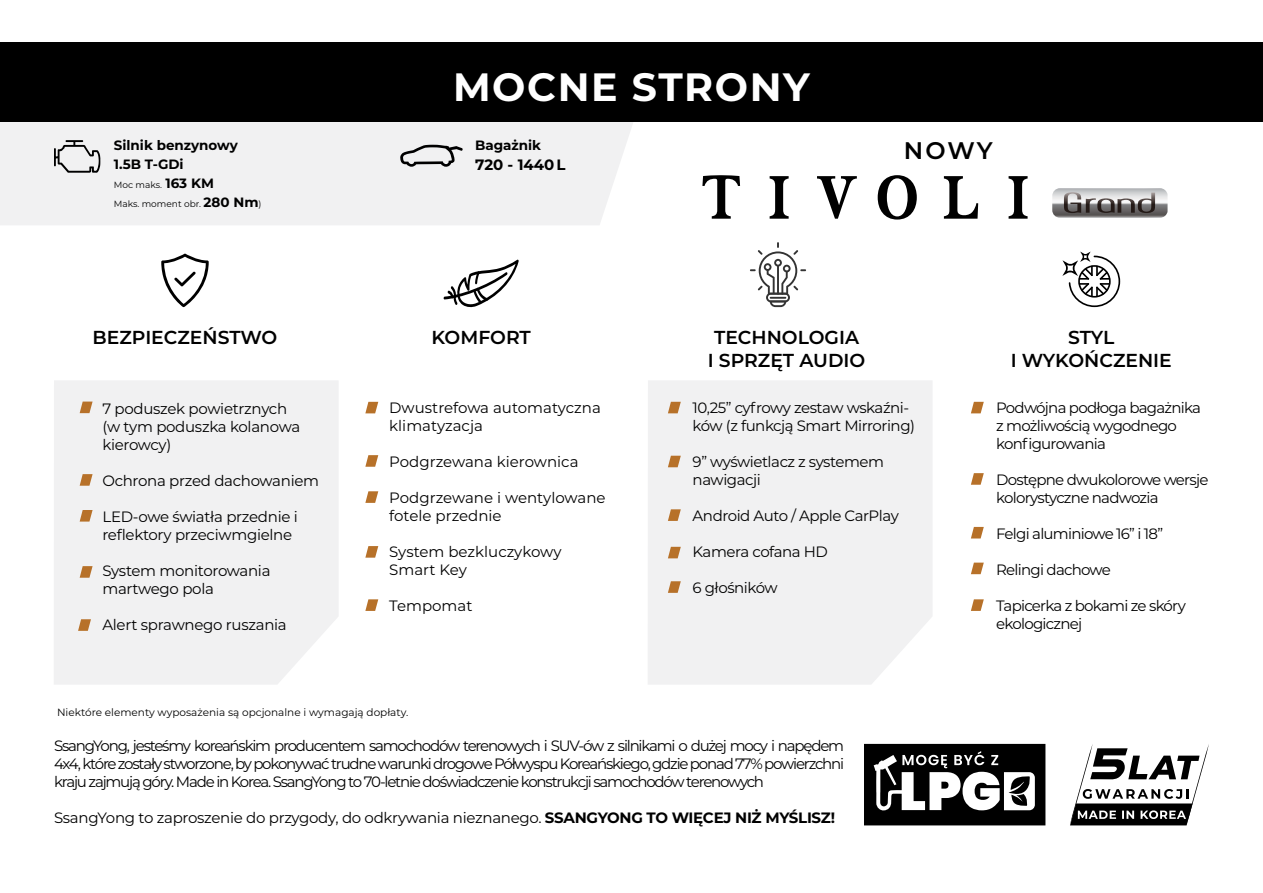
<style>
.page{position:relative;width:1263px;height:893px;background:#fff}
.page>*{position:absolute;margin:0;border:0;box-sizing:border-box;transform-origin:0 0}
.t1{font:700 39.45px "Montserrat";letter-spacing:.04em;color:#fff}
.t2{font:600 24px "Montserrat";color:#000}
.t3{font:600 18.75px/22.5px "Montserrat";color:#000;text-align:center}
.t4{font:15px/18px "Montserrat";letter-spacing:-.03em;color:#000}
.t5{font:15px/18px "Montserrat";letter-spacing:-.05em;color:#000}
.t6{font:15px/18px "Montserrat";color:#000}
.t7{font:700 15px "Montserrat";color:#000}
.t8{font:700 13.5px/19.5px "Montserrat";color:#000}
.t9{font:10.5px "Montserrat";color:#000}
.t10{font:9px/19.5px "Montserrat";color:#000}
.s1{font-weight:700;font-size:13.5px}
.s2{font-weight:700}
</style>
<div class="page">
<div style="left:0;top:122px;width:633px;height:103px;background:#f1f1f2"></div>
<div style="left:0;top:43px;width:1263px;height:79px;background:#000"></div>
<div style="left:54px;top:381px;width:284px;height:303px;background:#f1f1f2"></div>
<div style="left:648px;top:381px;width:284px;height:303px;background:#f1f1f2"></div>
<svg style="left:54px;top:140px;width:46px;height:33px"></svg>
<svg style="left:1070px;top:744px;width:139px;height:81px"></svg>
<svg style="left:161px;top:254px;width:48px;height:53px"></svg>
<svg style="left:444px;top:260px;width:75px;height:48px"></svg>
<svg style="left:750px;top:242px;width:56px;height:65px"></svg>
<svg style="left:1062px;top:251px;width:58px;height:56px"></svg>
<svg style="left:971px;top:402px;width:13px;height:11px"></svg>
<svg style="left:971px;top:473px;width:13px;height:12px"></svg>
<svg style="left:971px;top:527px;width:13px;height:11px"></svg>
<svg style="left:971px;top:563px;width:13px;height:11px"></svg>
<svg style="left:971px;top:599px;width:13px;height:12px"></svg>
<svg style="left:864px;top:744px;width:181px;height:81px"></svg>
<svg style="left:400px;top:145px;width:63px;height:22px"></svg>
<svg style="left:668px;top:402px;width:13px;height:11px"></svg>
<svg style="left:668px;top:456px;width:13px;height:11px"></svg>
<svg style="left:668px;top:509px;width:13px;height:12px"></svg>
<svg style="left:668px;top:547px;width:13px;height:11px"></svg>
<svg style="left:668px;top:581px;width:13px;height:12px"></svg>
<svg style="left:365px;top:402px;width:13px;height:11px"></svg>
<svg style="left:365px;top:455px;width:13px;height:12px"></svg>
<svg style="left:365px;top:491px;width:13px;height:12px"></svg>
<svg style="left:365px;top:546px;width:13px;height:12px"></svg>
<svg style="left:365px;top:599px;width:13px;height:12px"></svg>
<svg style="left:78px;top:619px;width:13px;height:12px"></svg>
<svg style="left:80px;top:566px;width:13px;height:12px"></svg>
<svg style="left:80px;top:510px;width:13px;height:12px"></svg>
<svg style="left:80px;top:474px;width:13px;height:12px"></svg>
<svg style="left:80px;top:402px;width:13px;height:11px"></svg>
<svg style="left:878px;top:175px;width:39px;height:45px"></svg>
<svg style="left:944px;top:176px;width:34px;height:43px"></svg>
<svg style="left:702px;top:175px;width:38px;height:44px"></svg>
<svg style="left:817px;top:176px;width:40px;height:43px"></svg>
<svg style="left:1008px;top:176px;width:19px;height:43px"></svg>
<svg style="left:770px;top:176px;width:19px;height:43px"></svg>
<svg style="left:1052px;top:188px;width:115px;height:30px;background:#979595"></svg>
<h1 class="t1" style="left:453px;top:58px;width:358px">MOCNE STRONY</h1>
<p class="t8" style="left:114px;top:134px;width:125px">Silnik benzynowy<br>1.5B T-GDi</p>
<h2 class="t2" style="left:904px;top:133px;width:91px">NOWY</h2>
<p class="t8" style="left:475px;top:135px;width:68px">Bagażnik</p>
<p class="t7" style="left:475px;top:154px;width:92px">720 - 1440 L</p>
<p class="t10" style="left:114px;top:174px;width:149px">Moc maks. <span class="s1">163 KM<br></span>Maks. moment obr. <span class="s1">280 Nm</span>)</p>
<p class="t3" style="left:93px;top:325px;width:186px">BEZPIECZEŃSTWO</p>
<p class="t3" style="left:431px;top:325px;width:101px">KOMFORT</p>
<p class="t3" style="left:708px;top:325px;width:159px">TECHNOLOGIA<br>I SPRZĘT AUDIO</p>
<p class="t3" style="left:1011px;top:325px;width:163px">STYL<br>I WYKOŃCZENIE</p>
<p class="t4" style="left:693px;top:398px;width:224px">10,25” cyfrowy zestaw wskaźni&shy;ków (z funkcją Smart Mirroring)</p>
<p class="t4" style="left:693px;top:452px;width:193px">9” wyświetlacz z systemem nawigacji</p>
<p class="t4" style="left:693px;top:506px;width:208px">Android Auto / Apple CarPlay</p>
<p class="t4" style="left:693px;top:542px;width:137px">Kamera cofana HD</p>
<p class="t4" style="left:693px;top:578px;width:87px">6 głośników</p>
<p class="t6" style="left:389px;top:398px;width:213px">Dwustrefowa automatyczna klimatyzacja</p>
<p class="t6" style="left:389px;top:452px;width:191px">Podgrzewana kierownica</p>
<p class="t6" style="left:389px;top:488px;width:218px">Podgrzewane i wentylowane fotele przednie</p>
<p class="t6" style="left:389px;top:542px;width:174px">System bezkluczykowy<br>Smart Key</p>
<p class="t6" style="left:389px;top:596px;width:85px">Tempomat</p>
<p class="t5" style="left:996px;top:398px;width:206px">Podwójna podłoga bagażnika z możliwością wygodnego konfigurowania</p>
<p class="t5" style="left:996px;top:470px;width:214px">Dostępne dwukolorowe wersje kolorystyczne nadwozia</p>
<p class="t5" style="left:996px;top:524px;width:168px">Felgi aluminiowe 16” i 18”</p>
<p class="t5" style="left:996px;top:560px;width:116px">Relingi dachowe</p>
<p class="t5" style="left:996px;top:596px;width:191px">Tapicerka z bokami ze skóry ekologicznej</p>
<p class="t4" style="left:102px;top:399px;width:199px">7 poduszek powietrznych (w tym poduszka kolanowa kierowcy)</p>
<p class="t4" style="left:102px;top:471px;width:218px">Ochrona przed dachowaniem</p>
<p class="t4" style="left:102px;top:507px;width:197px">LED-owe światła przednie i reflektory przeciwmgielne</p>
<p class="t4" style="left:102px;top:561px;width:170px">System monitorowania martwego pola</p>
<p class="t4" style="left:102px;top:615px;width:186px">Alert sprawnego ruszania</p>
<p class="t9" style="left:57px;top:705px;width:353px">Niektóre elementy wyposażenia są opcjonalne i wymagają dopłaty.</p>
<p class="t4" style="left:54px;top:737px;width:792px;text-align:justify">SsangYong, jesteśmy koreańskim producentem samochodów terenowych i SUV-ów z silnikami o dużej mocy i napędem 4x4, które zostały stworzone, by pokonywać trudne warunki drogowe Półwyspu Koreańskiego, gdzie ponad 77% powierzchni kraju zajmują góry. Made in Korea. SsangYong to 70-letnie doświadczenie konstrukcji samochodów terenowych</p>
<p class="t4" style="left:54px;top:809px;width:782px">SsangYong to zaproszenie do przygody, do odkrywania nieznanego. <span class="s2">SSANGYONG TO WIĘCEJ NIŻ MYŚLISZ!</span></p>
</div>
